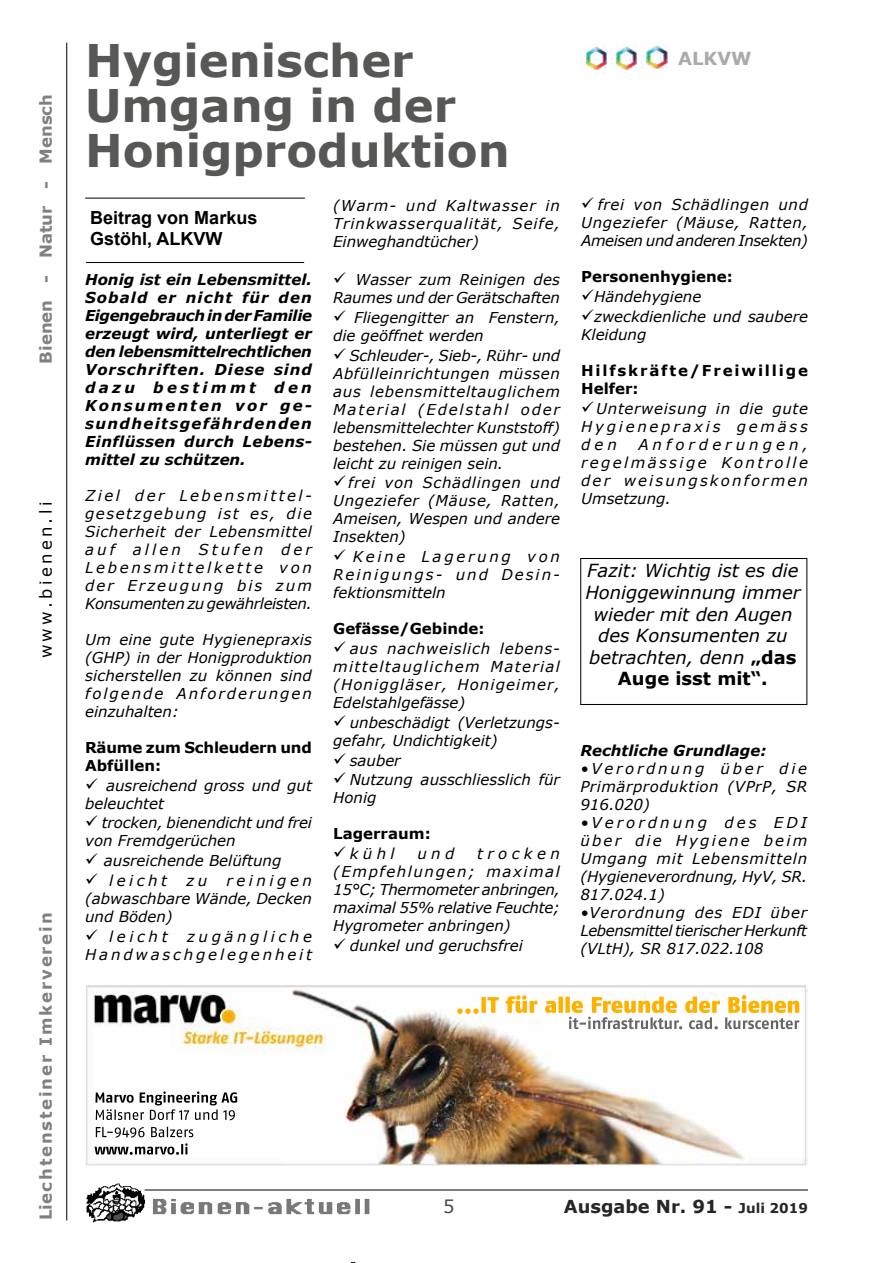
<style>
.page{position:relative;width:893px;height:1263px;background:#fff}
.page>*{position:absolute;margin:0;border:0;box-sizing:border-box;transform-origin:0 0}
.t1{font:700 45px/45px "Verdana";color:#575756}
.t2{font:italic 18px/21.6px "Verdana";color:#000;text-align:center}
.t3{font:700 18px/21.6px "Arial";color:#000}
.t4{font:700 18px "Verdana";color:#aaa}
.t5{font:18px "Verdana";color:#4a4a49}
.t6{font:700 17.85px "Verdana";color:#262626}
.t7{font:700 16.5px "Verdana";letter-spacing:.11em;color:#808080}
.t8{font:700 16.5px "Verdana";color:#808080}
.t9{font:16.5px "Verdana";letter-spacing:.2em;color:#000}
.t10{font:italic 15px/18px "Verdana";color:#000;text-align:justify}
.t11{font:italic 700 15px/18px "Verdana";color:#000;text-align:justify}
.t12{font:700 15px/18px "Verdana";color:#000}
.t13{font:italic 15px/18px "Verdana";letter-spacing:.19em;color:#000;text-align:right}
.t14{font:700 15px/18px "Verdana";letter-spacing:.12em;color:#000}
.s1{font-weight:700;font-style:normal}
.s2{font-size:13.5px}
</style>
<div class="page">
<img style="left:86px;top:1183px;width:285px;height:39px">
<hr style="left:145px;top:1189px;width:663px;height:1px;background:#000">
<hr style="left:66px;top:43px;width:1px;height:1177px;background:#000">
<div style="left:580px;top:558px;width:227px;height:147px;border:1px solid #000"></div>
<img style="left:582px;top:43px;width:86px;height:27px">
<img style="left:85px;top:985px;width:723px;height:180px">
<hr style="left:85px;top:198px;width:220px;height:1px;background:#000">
<hr style="left:86px;top:262px;width:218px;height:1px;background:#000">
<p class="t8" style="left:34px;top:363px;width:271px;rotate:-90deg">Bienen - Natur - Mensch</p>
<p class="t9" style="left:34px;top:658px;width:158px;rotate:-90deg">www.bienen.li</p>
<p class="t7" style="left:34px;top:1220px;width:309px;rotate:-90deg">Liechtensteiner Imkerverein</p>
<h1 class="t1" style="left:85px;top:37px;width:426px">Hygienischer<br>Umgang in der<br>Honigproduktion</h1>
<p class="t3" style="left:90px;top:207px;width:169px">Beitrag von Markus<br>Gstöhl, ALKVW</p>
<p class="t10" style="left:333px;top:196px;width:228px">(Warm- und Kaltwasser in Trinkwasserqualität, Seife, Einweghandtücher)</p>
<p class="t10" style="left:333px;top:270px;width:228px">✓ Wasser zum Reinigen des<br>Raumes und der Gerätschaften</p>
<p class="t10" style="left:333px;top:308px;width:228px">✓ Fliegengitter an Fenstern, die geöffnet werden</p>
<p class="t10" style="left:333px;top:346px;width:228px">✓ Schleuder-, Sieb-, Rühr- und Abfülleinrichtungen müssen aus lebensmitteltauglichem Material (Edelstahl oder lebensmittelechter Kunststoff) bestehen. Sie müssen gut und leicht zu reinigen sein.</p>
<p class="t10" style="left:333px;top:474px;width:228px">✓frei von Schädlingen und Ungeziefer (Mäuse, Ratten, Ameisen, Wespen und andere Insekten)</p>
<p class="t10" style="left:333px;top:547px;width:228px">✓ Keine Lagerung von Reinigungs- und Desin&shy;fektionsmitteln</p>
<p class="t12" style="left:333px;top:619px;width:153px">Gefässe/Gebinde:</p>
<p class="t10" style="left:333px;top:639px;width:228px">✓ aus nachweislich lebens&shy;mitteltauglichem Material (Honiggläser, Honigeimer, Edelstahlgefässe)</p>
<p class="t10" style="left:333px;top:713px;width:228px">✓ unbeschädigt (Verletzungs&shy;gefahr, Undichtigkeit)</p>
<p class="t10" style="left:333px;top:751px;width:69px">✓ sauber</p>
<p class="t10" style="left:333px;top:771px;width:228px">✓ Nutzung ausschliesslich für<br>Honig</p>
<p class="t12" style="left:333px;top:825px;width:99px">Lagerraum:</p>
<p class="t10" style="left:333px;top:844px;width:63px">✓kühl</p>
<p class="t10" style="left:417px;top:844px;width:39px">und</p>
<p class="t11" style="left:85px;top:270px;width:228px">Honig ist ein Lebensmittel.<br>Sobald er nicht für den Eigengebrauch in der Familie erzeugt wird, unterliegt er den lebensmittelrechtlichen Vorschriften. Diese sind dazu bestimmt den Konsumenten vor ge&shy;sundheitsgefährdenden Einflüssen durch Lebens&shy;mittel zu schützen.</p>
<p class="t10" style="left:85px;top:486px;width:228px">Ziel der Lebensmittel&shy;gesetzgebung ist es, die Sicherheit der Lebensmittel auf allen Stufen der Lebensmittelkette von der Erzeugung bis zum Konsumenten zu gewährleisten.</p>
<p class="t10" style="left:85px;top:630px;width:228px">Um eine gute Hygienepraxis (GHP) in der Honigproduktion sicherstellen zu können sind folgende Anforderungen einzuhalten:</p>
<p class="t12" style="left:85px;top:738px;width:228px">Räume zum Schleudern und<br>Abfüllen:</p>
<p class="t10" style="left:85px;top:776px;width:228px">✓ ausreichend gross und gut beleuchtet</p>
<p class="t10" style="left:85px;top:814px;width:228px">✓ trocken, bienendicht und frei von Fremdgerüchen</p>
<p class="t10" style="left:85px;top:851px;width:198px">✓ ausreichende Belüftung</p>
<p class="t10" style="left:85px;top:871px;width:83px">✓ leicht</p>
<p class="t10" style="left:186px;top:871px;width:22px">zu</p>
<p class="t10" style="left:333px;top:844px;width:228px;text-indent:144px">trocken (Empfehlungen; maximal 15°C; Thermometer anbringen, maximal 55% relative Feuchte; Hygrometer anbringen)</p>
<p class="t10" style="left:333px;top:936px;width:191px">✓ dunkel und geruchsfrei</p>
<p class="t10" style="left:85px;top:871px;width:228px;text-indent:141px">reinigen (abwaschbare Wände, Decken und Böden)</p>
<p class="t10" style="left:85px;top:927px;width:84px">✓ leicht</p>
<p class="t13" style="left:85px;top:927px;width:228px">zugängliche<br>Handwaschgelegenheit</p>
<p class="t4" style="left:678px;top:45px;width:75px">ALKVW</p>
<p class="t10" style="left:581px;top:196px;width:228px">✓ frei von Schädlingen und Ungeziefer (Mäuse, Ratten, Ameisen und anderen Insekten)</p>
<p class="t12" style="left:581px;top:268px;width:153px">Personenhygiene:</p>
<p class="t10" style="left:581px;top:288px;width:122px">✓Händehygiene</p>
<p class="t10" style="left:581px;top:307px;width:228px">✓zweckdienliche und saubere<br>Kleidung</p>
<p class="t14" style="left:581px;top:361px;width:228px">Hilfskräfte/Freiwillige<br>Helfer:</p>
<p class="t10" style="left:581px;top:399px;width:228px">✓Unterweisung in die gute Hygienepraxis gemäss den</p>
<p class="t10" style="left:581px;top:435px;width:228px;text-indent:57px">Anforderungen, regelmässige Kontrolle der weisungskonformen Umsetzung.</p>
<p class="t2" style="left:585px;top:560px;width:217px">Fazit: Wichtig ist es die<br>Honiggewinnung immer wieder mit den Augen des Konsumenten zu betrachten, denn <span class="s1">„das<br>Auge isst mit“.</span></p>
<p class="t11" style="left:580px;top:741px;width:187px">Rechtliche Grundlage:</p>
<p class="t10" style="left:580px;top:759px;width:228px">•Verordnung über die Primärproduktion (VPrP, SR 916.020)</p>
<p class="t10" style="left:580px;top:813px;width:228px">•Verordnung des EDI über die Hygiene beim Umgang mit Lebensmitteln (Hygieneverordnung, HyV, SR.<br>817.024.1)</p>
<p class="t10" style="left:580px;top:903px;width:228px">•Verordnung des EDI über Lebensmittel tierischer Herkunft (VLtH), SR 817.022.108</p>
<p class="t5" style="left:443px;top:1194px;width:13px">5</p>
<p class="t6" style="left:564px;top:1193px;width:246px">Ausgabe Nr. 91 - <span class="s2">Juli 2019</span></p>
</div>
